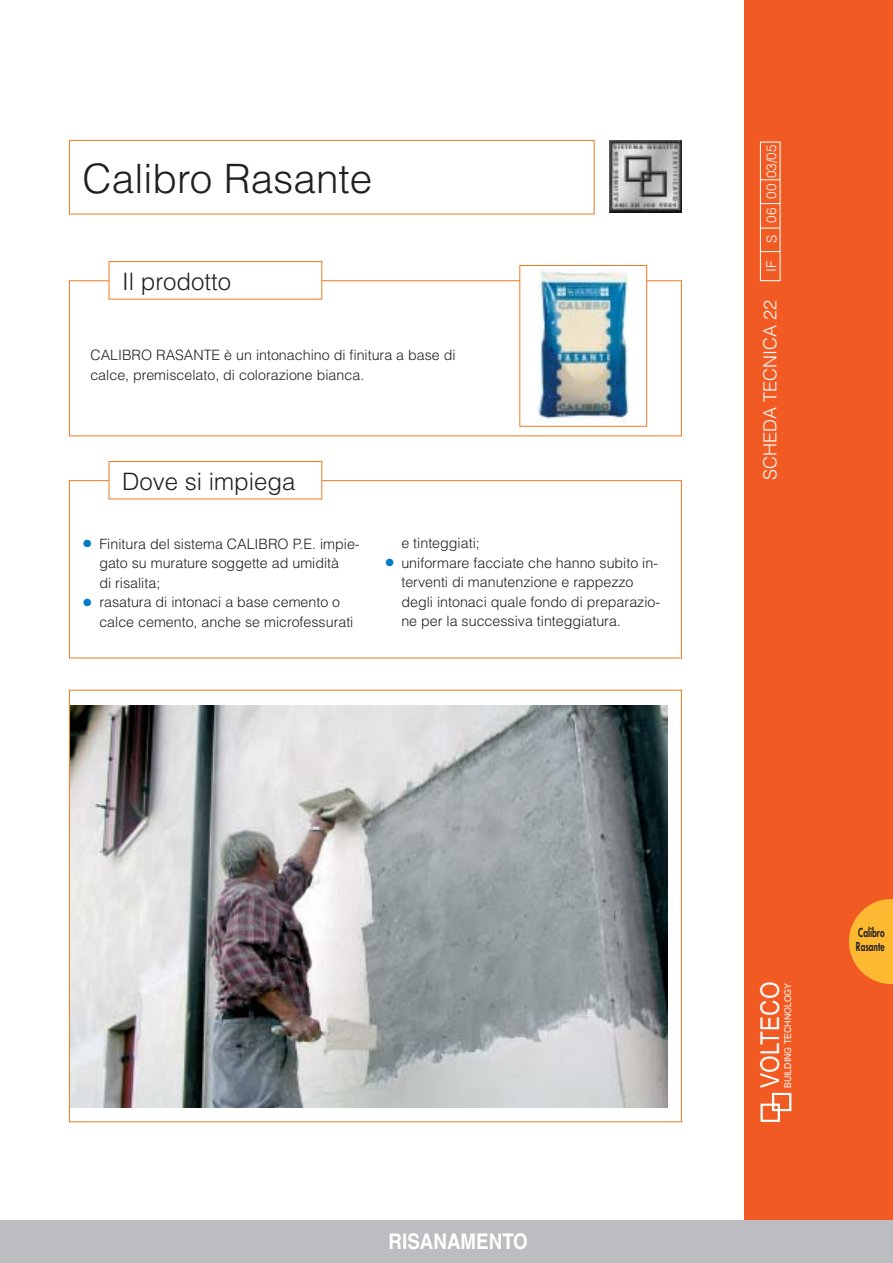
<style>
.page{position:relative;width:893px;height:1263px;background:#fff}
.page>*{position:absolute;margin:0;border:0;box-sizing:border-box;transform-origin:0 0}
.t1{font:300 40.5px "Helvetica";color:#231f20}
.t2{font:25.95px "Arial";color:#fff;scale:.87 1}
.t3{font:300 24px "Helvetica";color:#231f20}
.t4{font:700 21.6px "Helvetica";color:#fff;scale:.87 1}
.t5{font:300 18px "Helvetica";color:#fff}
.t6{font:300 14.25px/19.5px "Helvetica";color:#231f20}
.t7{font:300 13.5px "Helvetica";color:#fff}
.t8{font:800 12px/14.4px "Futura";color:#231f20;scale:.7 1}
.t9{font:9.3px "Arial";color:#fff;scale:.94 1}
.s1{font-size:21px;color:#007dc5}
</style>
<div class="page">
<div style="left:744px;top:0;width:148px;height:1263px;background:#f15a22"></div>
<div style="left:0;top:1220px;width:892px;height:43px;background:#bbbdc0"></div>
<svg style="left:760px;top:1092px;width:32px;height:30px"></svg>
<div style="left:69px;top:280px;width:612px;height:156px;border:1px solid #f47920"></div>
<div style="left:69px;top:140px;width:525px;height:74px;border:1px solid #f47920"></div>
<img style="left:609px;top:140px;width:72px;height:72px">
<div style="left:109px;top:262px;width:213px;height:37px;background:#fff"></div>
<div style="left:109px;top:261px;width:213px;height:38px;border:1px solid #f47920"></div>
<svg style="left:69px;top:480px;width:613px;height:643px"></svg>
<div style="left:109px;top:462px;width:213px;height:37px;background:#fff"></div>
<div style="left:109px;top:461px;width:213px;height:38px;border:1px solid #f47920"></div>
<div style="left:759px;top:142px;width:21px;height:139px;border:1px solid #fff"></div>
<svg style="left:760px;top:251px;width:20px;height:1px"></svg>
<svg style="left:760px;top:228px;width:20px;height:1px"></svg>
<svg style="left:760px;top:203px;width:20px;height:1px"></svg>
<svg style="left:760px;top:179px;width:20px;height:1px"></svg>
<svg style="left:849px;top:899px;width:43px;height:85px"></svg>
<div style="left:520px;top:265px;width:126px;height:161px;background:#fff"></div>
<div style="left:519px;top:265px;width:128px;height:162px;border:1px solid #f47920"></div>
<img style="left:537px;top:271px;width:92px;height:152px">
<img style="left:71px;top:705px;width:596px;height:402px">
<h1 class="t1" style="left:83px;top:164px;width:291px">Calibro Rasante</h1>
<h3 class="t3" style="left:122px;top:273px;width:110px">Il prodotto</h3>
<p class="t6" style="left:90px;top:347px;width:367px">CALIBRO RASANTE è un intonachino di finitura a base di calce, premiscelato, di colorazione bianca.</p>
<h3 class="t3" style="left:122px;top:472px;width:175px">Dove si im pie ga</h3>
<p class="t6" style="left:99px;top:535px;width:262px;text-indent:-17px"><span class="s1">•</span> Finitura del sistema CALIBRO P.E. impie&shy;gato su murature soggette ad umidità<br>di risalita;</p>
<p class="t6" style="left:99px;top:594px;width:255px;text-indent:-17px"><span class="s1">•</span> rasatura di intonaci a base cemento o calce cemento, anche se microfessurati</p>
<p class="t6" style="left:401px;top:535px;width:80px">e tinteggiati;</p>
<p class="t6" style="left:401px;top:554px;width:260px;text-indent:-17px"><span class="s1">•</span> uniformare facciate che hanno subito in&shy;terventi di manutenzione e rappezzo degli intonaci quale fondo di preparazio&shy;ne per la successiva tinteggiatura.</p>
<p class="t7" style="left:766px;top:199px;width:56px;rotate:-90deg">00 03/05</p>
<p class="t7" style="left:766px;top:243px;width:37px;rotate:-90deg">S 06</p>
<p class="t7" style="left:766px;top:272px;width:13px;rotate:-90deg">IF</p>
<p class="t5" style="left:763px;top:480px;width:182px;rotate:-90deg">SCHEDA TECNICA 22</p>
<h3 class="t4" style="left:388px;top:1233px;width:161px">RISANAMENTO</h3>
<h2 class="t2" style="left:755px;top:1088px;width:124px;rotate:-90deg">VOLTECO</h2>
<p class="t9" style="left:782px;top:1088px;width:114px;rotate:-90deg">BUILDING TECHNOLOGY</p>
<p class="t8" style="left:856px;top:926px;width:42px">Calibro<br>Rasante</p>
</div>
